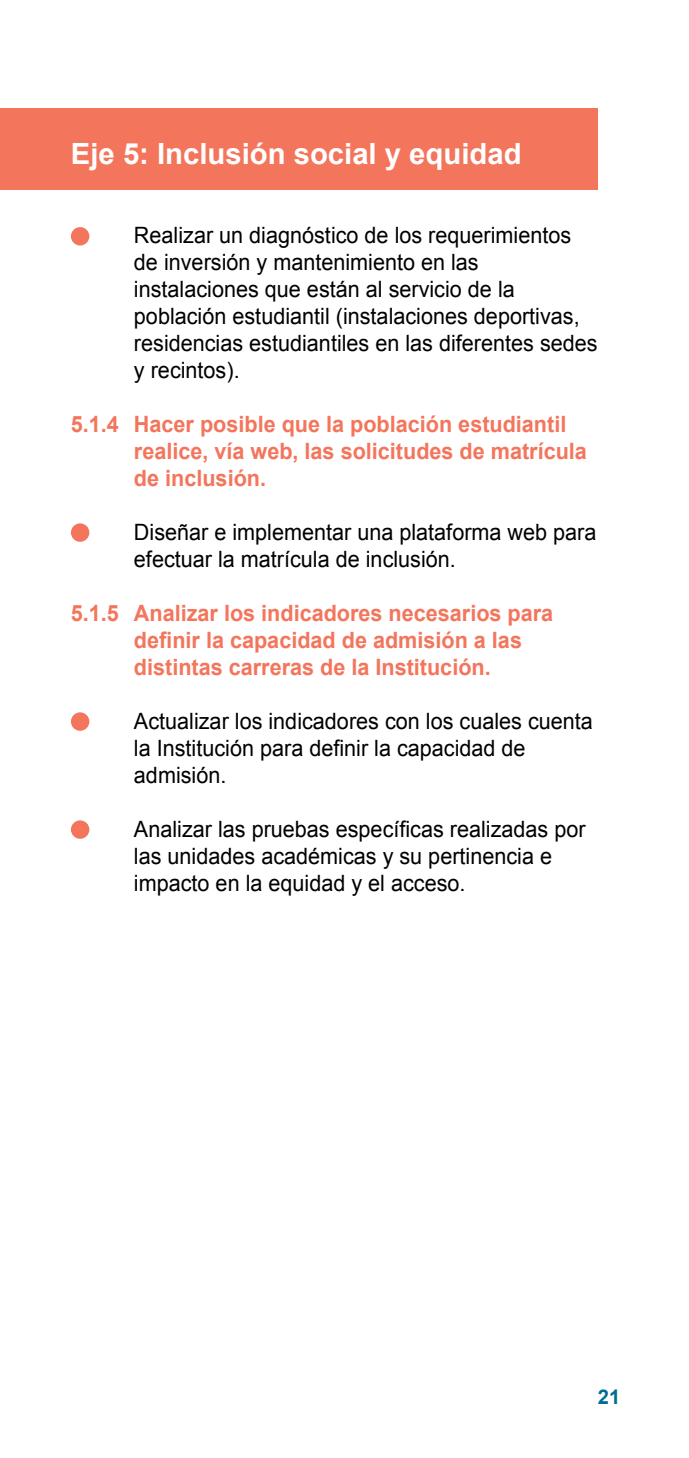
<style>
.page{position:relative;width:689px;height:1458px;background:#fff}
.page>*{position:absolute;margin:0;border:0;box-sizing:border-box;transform-origin:0 0}
.t1{font:700 29.25px "Arial";color:#fff}
.t2{font:22.5px/27px "Arial";color:#000;scale:.96 1}
.t3{font:700 22.5px/27px "Arial";color:#f3755c;scale:.96 1}
.t4{font:700 20.25px "Arial";color:#006e90}
</style>
<div class="page">
<div style="left:0;top:108px;width:597px;height:81px;background:#f3755c"></div>
<div style="left:71px;top:227px;width:18px;height:19px;background:#f3755c;border-radius:50%"></div>
<div style="left:71px;top:523px;width:18px;height:19px;background:#f3755c;border-radius:50%"></div>
<div style="left:71px;top:712px;width:18px;height:19px;background:#f3755c;border-radius:50%"></div>
<div style="left:71px;top:820px;width:18px;height:19px;background:#f3755c;border-radius:50%"></div>
<h1 class="t1" style="left:71px;top:134px;width:452px">Eje 5: Inclusión social y equidad</h1>
<p class="t2" style="left:134px;top:222px;width:484px">Realizar un diagnóstico de los requerimientos de inversión y mantenimiento en las instalaciones que están al servicio de la población estudiantil (instalaciones deportivas, residencias estudiantiles en las diferentes sedes y recintos).</p>
<p class="t3" style="left:134px;top:412px;width:473px;text-indent:-63px">5.1.4 Hacer posible que la población estudiantil realice, vía web, las solicitudes de matrícula de inclusión.</p>
<p class="t2" style="left:134px;top:519px;width:483px">Diseñar e implementar una plataforma web para efectuar la matrícula de inclusión.</p>
<p class="t3" style="left:134px;top:601px;width:438px;text-indent:-63px">5.1.5 Analizar los indicadores necesarios para definir la capacidad de admisión a las distintas carreras de la Institución.</p>
<p class="t2" style="left:134px;top:708px;width:479px">Actualizar los indicadores con los cuales cuenta la Institución para definir la capacidad de admisión.</p>
<p class="t2" style="left:134px;top:816px;width:472px">Analizar las pruebas específicas realizadas por las unidades académicas y su pertinencia e impacto en la equidad y el acceso.</p>
<p class="t4" style="left:597px;top:1384px;width:24px">21</p>
</div>
